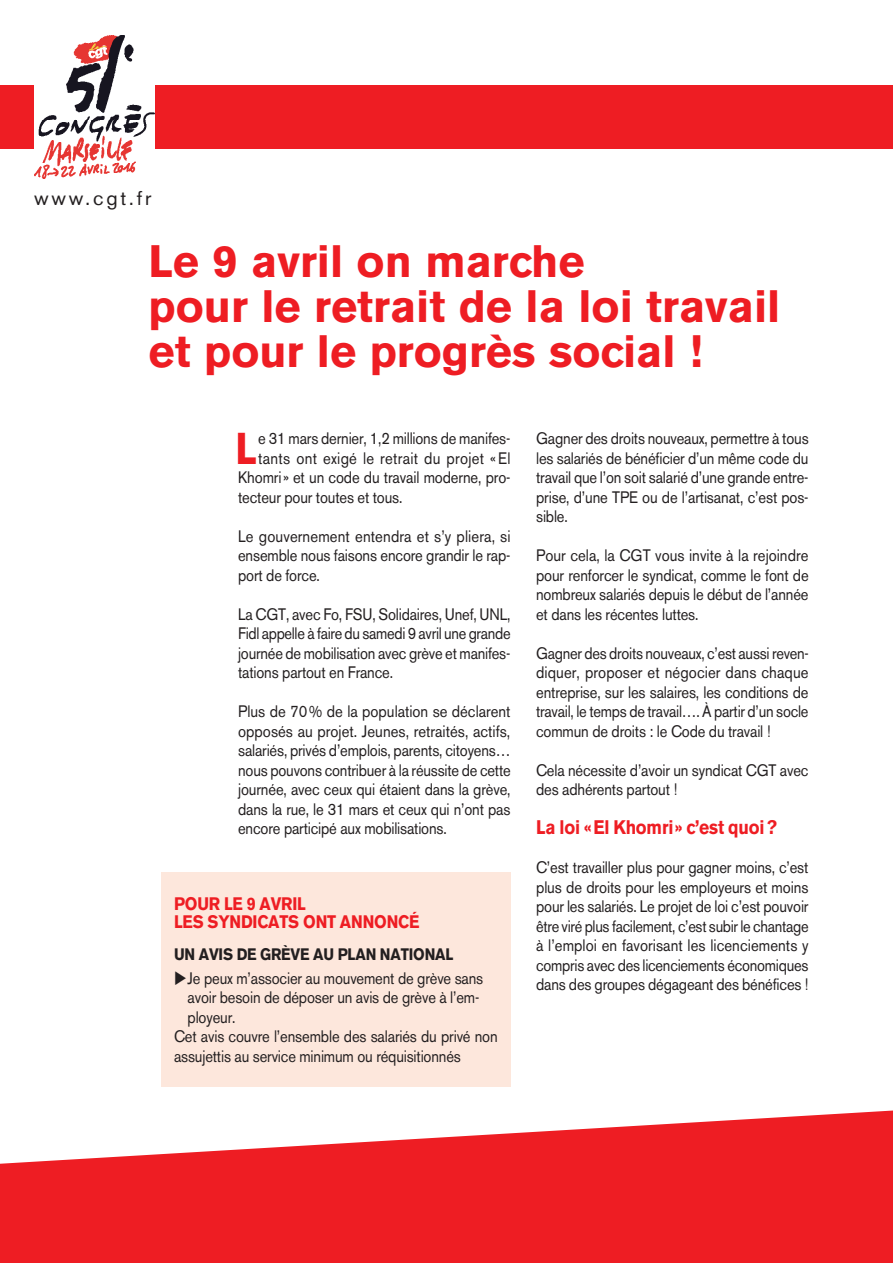
<style>
.page{position:relative;width:893px;height:1263px;background:#fff}
.page>*{position:absolute;margin:0;border:0;box-sizing:border-box;transform-origin:0 0}
.t1{font:700 45px/45px "Akzidenz Grotesk BE";color:#ee1d23}
.t2{font:700 44.1px "Akzidenz Grotesk BE";color:#ee1d23;scale:.89 1}
.t3{font:20.1px "Akzidenz Grotesk BE";letter-spacing:.145em;color:#231f20}
.t4{font:700 19.5px "Akzidenz Grotesk BE";letter-spacing:-.01em;color:#ee1d23;scale:.89 1}
.t5{font:700 18px/18px "Akzidenz Grotesk BE";letter-spacing:-.01em;color:#ee1d23;scale:.89 1}
.t6{font:16.5px/19.5px "Akzidenz Grotesk BE";letter-spacing:-.01em;color:#231f20;text-align:justify;scale:.89 1}
.t7{font:16.5px/19.5px "Akzidenz Grotesk BE";letter-spacing:-.01em;color:#231f20;text-align:justify;scale:.9 1}
.t8{font:16.5px "Akzidenz Grotesk BE";letter-spacing:.02em;color:#231f20;scale:.9 1}
.t9{font:700 16.5px "Akzidenz Grotesk BE";letter-spacing:-.01em;color:#231f20;scale:.89 1}
</style>
<div class="page">
<div style="left:0;top:85px;width:893px;height:63px;background:#ee1d23"></div>
<img style="left:34px;top:36px;width:120px;height:143px">
<div style="left:161px;top:872px;width:350px;height:214px;background:#fde7dc"></div>
<svg style="left:0;top:1110px;width:893px;height:153px;fill:#ee1d23"></svg>
<p class="t3" style="left:34px;top:186px;width:119px">www.cgt.fr</p>
<h1 class="t1" style="left:149px;top:239px;width:633px">Le 9 avril on marche<br>pour le retrait de la loi travail et pour le progrès social !</h1>
<h2 class="t2" style="left:235px;top:423px;width:25px">L</h2>
<p class="t6" style="left:258px;top:429px;width:285px">e 31 mars dernier, 1,2 millions de manifes-</p>
<p class="t8" style="left:258px;top:448px;width:282px">tants ont exigé le retrait du projet «El</p>
<p class="t6" style="left:238px;top:468px;width:308px">Khomri» et un code du travail moderne, pro-</p>
<p class="t6" style="left:238px;top:487px;width:186px">tecteur pour toutes et tous.</p>
<p class="t7" style="left:238px;top:526px;width:304px">Le gouvernement entendra et s’y pliera, si ensemble nous faisons encore grandir le rap&shy;port de force.</p>
<p class="t6" style="left:238px;top:604px;width:308px">La CGT, avec Fo, FSU, Solidaires, Unef, UNL, Fidl appelle à faire du samedi 9 avril une grande journée de mobilisation avec grève et manifes&shy;tations partout en France.</p>
<p class="t7" style="left:238px;top:702px;width:304px">Plus de 70% de la population se déclarent opposés au projet. Jeunes, retraités, actifs, salariés, privés d’emplois, parents, citoyens… nous pouvons contribuer à la réussite de cette journée, avec ceux qui étaient dans la grève, dans la rue, le 31 mars et ceux qui n’ont pas encore participé aux mobilisations.</p>
<p class="t5" style="left:174px;top:895px;width:277px">POUR LE 9 AVRIL<br>LES SYNDICATS ONT ANNONCÉ</p>
<p class="t9" style="left:174px;top:945px;width:316px">UN AVIS DE GRÈVE AU PLAN NATIONAL</p>
<p class="t6" style="left:174px;top:968px;width:349px">◆Je peux m’associer au mouvement de grève sans</p>
<p class="t6" style="left:188px;top:988px;width:329px">avoir besoin de déposer un avis de grève à l’em-</p>
<p class="t6" style="left:188px;top:1007px;width:55px">ployeur.</p>
<p class="t6" style="left:174px;top:1027px;width:365px">Cet avis couvre l’ensemble des salariés du privé non</p>
<p class="t6" style="left:174px;top:1046px;width:324px">assujettis au service minimum ou réquisitionnés</p>
<p class="t6" style="left:536px;top:429px;width:308px">Gagner des droits nouveaux, permettre à tous les salariés de bénéficier d’un même code du travail que l’on soit salarié d’une grande entre&shy;prise, d’une TPE ou de l’artisanat, c’est pos&shy;sible.</p>
<p class="t7" style="left:536px;top:546px;width:304px">Pour cela, la CGT vous invite à la rejoindre pour renforcer le syndicat, comme le font de nombreux salariés depuis le début de l’année et dans les récentes luttes.</p>
<p class="t6" style="left:536px;top:643px;width:308px">Gagner des droits nouveaux, c’est aussi reven&shy;diquer, proposer et négocier dans chaque entreprise, sur les salaires, les conditions de travail, le temps de travail…. À partir d’un socle commun de droits : le Code du travail !</p>
<p class="t6" style="left:536px;top:760px;width:308px">Cela nécessite d’avoir un syndicat CGT avec des adhérents partout !</p>
<p class="t4" style="left:536px;top:816px;width:272px">La loi «El Khomri» c’est quoi?</p>
<p class="t6" style="left:536px;top:858px;width:308px">C’est travailler plus pour gagner moins, c’est plus de droits pour les employeurs et moins pour les salariés. Le projet de loi c’est pouvoir être viré plus facilement, c’est subir le chantage à l’emploi en favorisant les licenciements y compris avec des licenciements économiques dans des groupes dégageant des bénéfices !</p>
</div>
